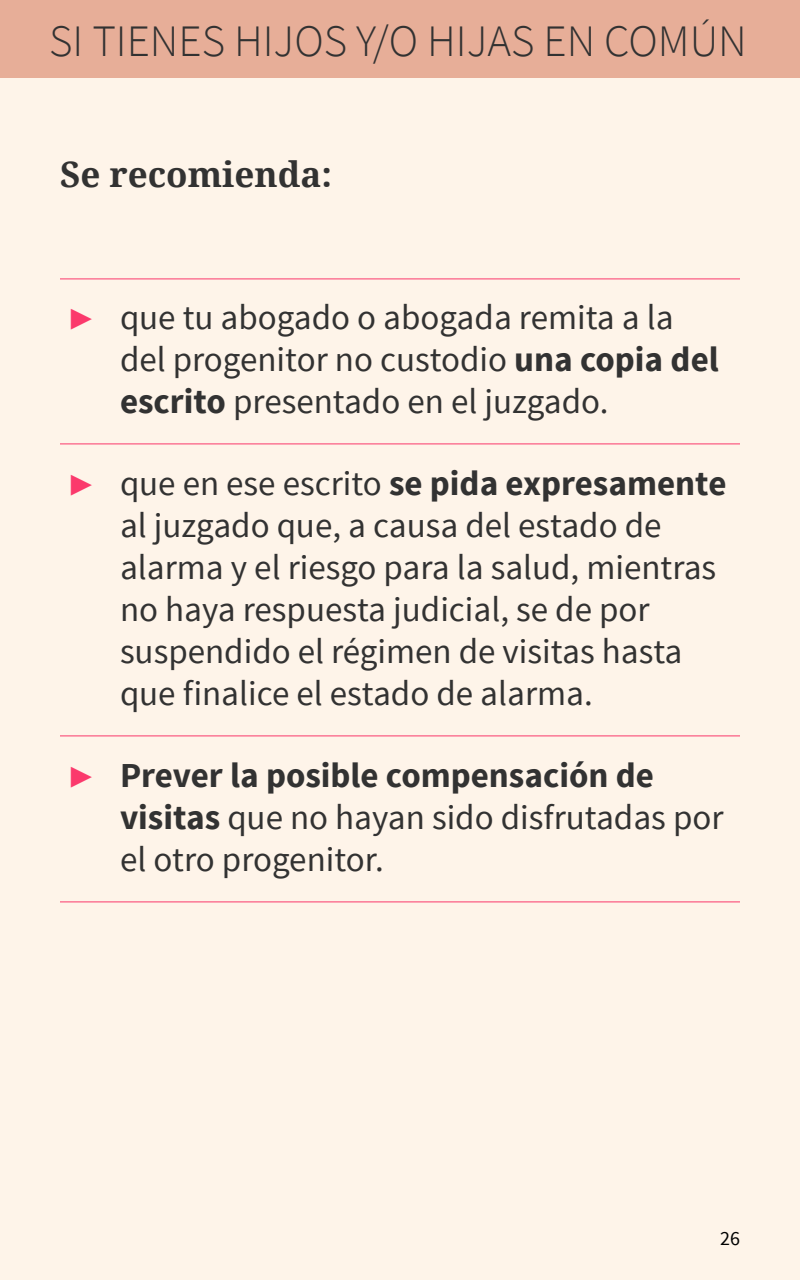
<style>
.page{position:relative;width:800px;height:1280px;background:#fef4e9}
.page>*{position:absolute;margin:0;border:0;box-sizing:border-box;transform-origin:0 0}
.t1{font:300 45px "Source Sans Pro";color:#323232}
.t2{font:35px/42px "Source Sans Pro";color:#323232}
._04_pregunta_titulo{font:700 35px "Noto Serif";color:#323232}
.t3{font:20px "Source Sans Pro";color:#000}
.s1{font-family:"Noto Serif";font-weight:700;color:#fb396c}
.s2{font-weight:700}
</style>
<div class="page">
<div style="left:0;top:0;width:800px;height:78px;background:#e7ae98"></div>
<hr style="left:60px;top:278px;width:680px;height:1px;background:#fb396c">
<hr style="left:60px;top:443px;width:680px;height:1px;background:#fa386b">
<hr style="left:60px;top:735px;width:680px;height:1px;background:#fa386b">
<hr style="left:60px;top:901px;width:680px;height:1px;background:#fa386b">
<p class="t1" style="left:49px;top:14px;width:699px">SI TIENES HIJOS Y/O HIJAS EN COMÚN</p>
<p class="_04_pregunta_titulo" style="left:60px;top:150px;width:274px">Se recomienda:</p>
<p class="t2" style="left:120px;top:297px;width:600px;text-indent:-56px"><span class="s1">►</span> que tu abogado o abogada remita a la del progenitor no custodio <span class="s2">una copia del escrito</span> presentado en el juzgado.</p>
<p class="t2" style="left:120px;top:463px;width:608px;text-indent:-56px"><span class="s1">►</span> que en ese escrito <span class="s2">se pida expresamente </span>al juzgado que, a causa del estado de alarma y el riesgo para la salud, mientras no haya respuesta judicial, se de por suspendido el régimen de visitas hasta que finalice el estado de alarma.</p>
<p class="t2" style="left:120px;top:755px;width:605px;text-indent:-56px"><span class="s1">►</span> <span class="s2">Prever la posible compensación de visitas</span> que no hayan sido disfrutadas por el otro progenitor.</p>
<p class="t3" style="left:720px;top:1226px;width:21px">26</p>
</div>
